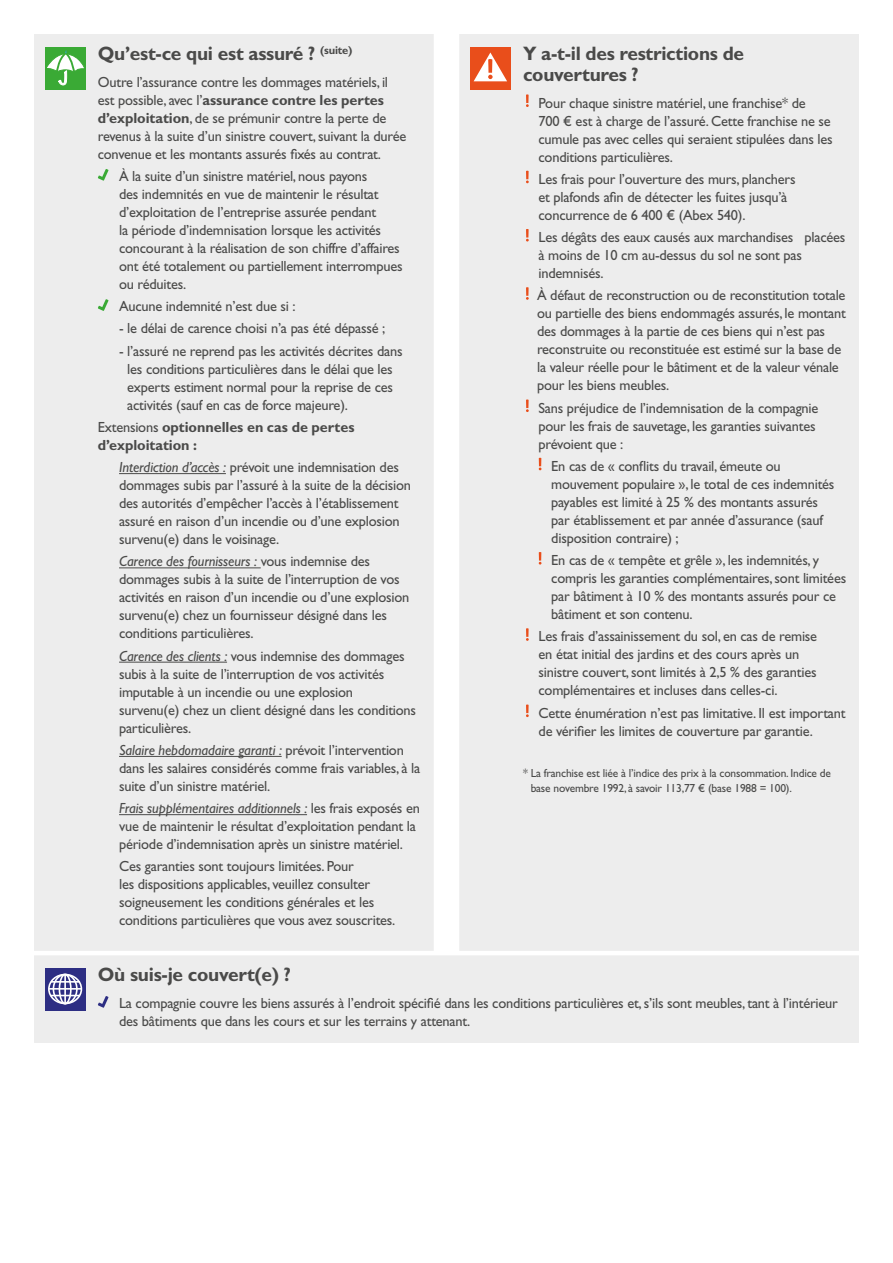
<style>
.page{position:relative;width:893px;height:1263px;background:#fff}
.page>*{position:absolute;margin:0;border:0;box-sizing:border-box;transform-origin:0 0}
.t1{font:700 19.5px/21px "Gill Sans Std";letter-spacing:-.015em;color:#4a4a49}
.t2{font:14.7px/18px "Gill Sans Std";letter-spacing:-.015em;color:#4a4a49}
.t3{font:700 14.7px/18px "Gill Sans Std";letter-spacing:-.005em;color:#4a4a49}
.t4{font:11.7px/15px "Gill Sans Std";letter-spacing:-.015em;color:#4a4a49}
.s1{font-weight:700}
.s2{font-weight:400}
.s3{font-style:italic}
</style>
<div class="page">
<div style="left:34px;top:34px;width:825px;height:1009px;background:#ededed"></div>
<div style="left:45px;top:47px;width:41px;height:42px;background:#3aaa35"></div>
<svg style="left:47px;top:50px;width:37px;height:35px"></svg>
<hr style="left:119px;top:473px;width:107px;height:1px;background:#4a4a49">
<hr style="left:119px;top:567px;width:142px;height:1px;background:#4a4a49">
<hr style="left:119px;top:662px;width:108px;height:1px;background:#4a4a49">
<hr style="left:119px;top:756px;width:163px;height:1px;background:#4a4a49">
<hr style="left:119px;top:814px;width:188px;height:1px;background:#4a4a49">
<svg style="left:98px;top:169px;width:11px;height:12px"></svg>
<svg style="left:98px;top:299px;width:11px;height:12px"></svg>
<div style="left:470px;top:47px;width:41px;height:42px;background:#e94e1b"></div>
<svg style="left:474px;top:53px;width:33px;height:28px"></svg>
<svg style="left:526px;top:94px;width:3px;height:13px"></svg>
<svg style="left:526px;top:170px;width:3px;height:13px"></svg>
<svg style="left:526px;top:229px;width:3px;height:12px"></svg>
<svg style="left:526px;top:287px;width:3px;height:13px"></svg>
<svg style="left:526px;top:399px;width:3px;height:13px"></svg>
<svg style="left:539px;top:457px;width:2px;height:13px"></svg>
<svg style="left:539px;top:552px;width:2px;height:13px"></svg>
<svg style="left:526px;top:628px;width:3px;height:13px"></svg>
<svg style="left:526px;top:704px;width:3px;height:13px"></svg>
<svg style="left:45px;top:968px;width:41px;height:43px"></svg>
<div style="left:48px;top:974px;width:34px;height:30px;border:2px solid #fff;border-radius:50%"></div>
<div style="left:53px;top:974px;width:25px;height:30px;border:2px solid #fff;border-radius:50%"></div>
<div style="left:59px;top:974px;width:13px;height:30px;border:2px solid #fff;border-radius:50%"></div>
<hr style="left:64px;top:974px;width:2px;height:30px;background:#fff">
<hr style="left:51px;top:981px;width:29px;height:2px;background:#fff">
<svg style="left:51px;top:995px;width:29px;height:1px"></svg>
<hr style="left:49px;top:988px;width:32px;height:2px;background:#fff">
<svg style="left:98px;top:996px;width:11px;height:12px"></svg>
<h1 class="t1" style="left:98px;top:43px;width:256px">Qu’est-ce qui est assuré ? <sup>(suite)</sup></h1>
<p class="t2" style="left:98px;top:73px;width:310px">Outre l’assurance contre les dommages matériels, il est possible, avec l’<span class="s1">assurance contre les pertes d’exploitation</span>, de se prémunir contre la perte de revenus à la suite d’un sinistre couvert, suivant la durée convenue et les montants assurés fixés au contrat.</p>
<p class="t2" style="left:119px;top:167px;width:285px">À la suite d’un sinistre matériel, nous payons<br>des indemnités en vue de maintenir le résultat d’exploitation de l’entreprise assurée pendant<br>la période d’indemnisation lorsque les activités concourant à la réalisation de son chiffre d’affaires ont été totalement ou partiellement interrompues ou réduites.</p>
<p class="t2" style="left:119px;top:297px;width:178px">Aucune indemnité n’est due si :</p>
<p class="t2" style="left:119px;top:319px;width:268px">- le délai de carence choisi n’a pas été dépassé ;</p>
<p class="t2" style="left:127px;top:342px;width:277px;text-indent:-8px">- l’assuré ne reprend pas les activités décrites dans les conditions particulières dans le délai que les experts estiment normal pour la reprise de ces activités (sauf en cas de force majeure).</p>
<p class="t3" style="left:98px;top:418px;width:258px"><span class="s2">Extensions</span> optionnelles en cas de pertes d’exploitation :</p>
<p class="t2" style="left:119px;top:458px;width:294px"><span class="s3">Interdiction d’accès :</span> prévoit une indemnisation des dommages subis par l’assuré à la suite de la décision des autorités d’empêcher l’accès à l’établissement assuré en raison d’un incendie ou d’une explosion survenu(e) dans le voisinage.</p>
<p class="t2" style="left:119px;top:552px;width:292px"><span class="s3">Carence des fournisseurs :</span> vous indemnise des dommages subis à la suite de l’interruption de vos activités en raison d’un incendie ou d’une explosion survenu(e) chez un fournisseur désigné dans les conditions particulières.</p>
<p class="t2" style="left:119px;top:647px;width:299px"><span class="s3">Carence des clients :</span> vous indemnise des dommages subis à la suite de l’interruption de vos activités imputable à un incendie ou une explosion survenu(e) chez un client désigné dans les conditions particulières.</p>
<p class="t2" style="left:119px;top:741px;width:303px"><span class="s3">Salaire hebdomadaire garanti :</span> prévoit l’intervention dans les salaires considérés comme frais variables, à la suite d’un sinistre matériel.</p>
<p class="t2" style="left:119px;top:799px;width:302px"><span class="s3">Frais supplémentaires additionnels :</span> les frais exposés en vue de maintenir le résultat d’exploitation pendant la période d’indemnisation après un sinistre matériel.</p>
<p class="t2" style="left:119px;top:857px;width:278px">Ces garanties sont toujours limitées. Pour<br>les dispositions applicables, veuillez consulter soigneusement les conditions générales et les conditions particulières que vous avez souscrites.</p>
<h1 class="t1" style="left:523px;top:43px;width:223px">Y a-t-il des restrictions de couvertures ?</h1>
<p class="t2" style="left:538px;top:94px;width:296px">Pour chaque sinistre matériel, une franchise* de<br>700 € est à charge de l’assuré. Cette franchise ne se cumule pas avec celles qui seraient stipulées dans les conditions particulières.</p>
<p class="t2" style="left:538px;top:170px;width:259px">Les frais pour l’ouverture des murs, planchers et plafonds afin de détecter les fuites jusqu’à concurrence de 6 400 € (Abex 540).</p>
<p class="t2" style="left:538px;top:228px;width:308px">Les dégâts des eaux causés aux marchandises placées à moins de 10 cm au-dessus du sol ne sont pas indemnisés.</p>
<p class="t2" style="left:537px;top:286px;width:310px">À défaut de reconstruction ou de reconstitution totale ou partielle des biens endommagés assurés, le montant des dommages à la partie de ces biens qui n’est pas reconstruite ou reconstituée est estimé sur la base de la valeur réelle pour le bâtiment et de la valeur vénale pour les biens meubles.</p>
<p class="t2" style="left:538px;top:399px;width:281px">Sans préjudice de l’indemnisation de la compagnie pour les frais de sauvetage, les garanties suivantes prévoient que :</p>
<p class="t2" style="left:551px;top:457px;width:285px">En cas de « conflits du travail, émeute ou mouvement populaire », le total de ces indemnités payables est limité à 25 % des montants assurés par établissement et par année d’assurance (sauf disposition contraire) ;</p>
<p class="t2" style="left:551px;top:551px;width:296px">En cas de « tempête et grêle », les indemnités, y compris les garanties complémentaires, sont limitées par bâtiment à 10 % des montants assurés pour ce bâtiment et son contenu.</p>
<p class="t2" style="left:538px;top:627px;width:280px">Les frais d’assainissement du sol, en cas de remise en état initial des jardins et des cours après un sinistre couvert, sont limités à 2,5 % des garanties complémentaires et incluses dans celles-ci.</p>
<p class="t2" style="left:538px;top:704px;width:309px">Cette énumération n’est pas limitative. Il est important de vérifier les limites de couverture par garantie.</p>
<p class="t4" style="left:531px;top:766px;width:302px;text-indent:-8px">* La franchise est liée à l’indice des prix à la consommation. Indice de base novembre 1992, à savoir 113,77 € (base 1988 = 100).</p>
<h1 class="t1" style="left:98px;top:964px;width:195px">Où suis-je couvert(e) ?</h1>
<p class="t2" style="left:119px;top:994px;width:720px">La compagnie couvre les biens assurés à l’endroit spécifié dans les conditions particulières et, s’ils sont meubles, tant à l’intérieur des bâtiments que dans les cours et sur les terrains y attenant.</p>
</div>
